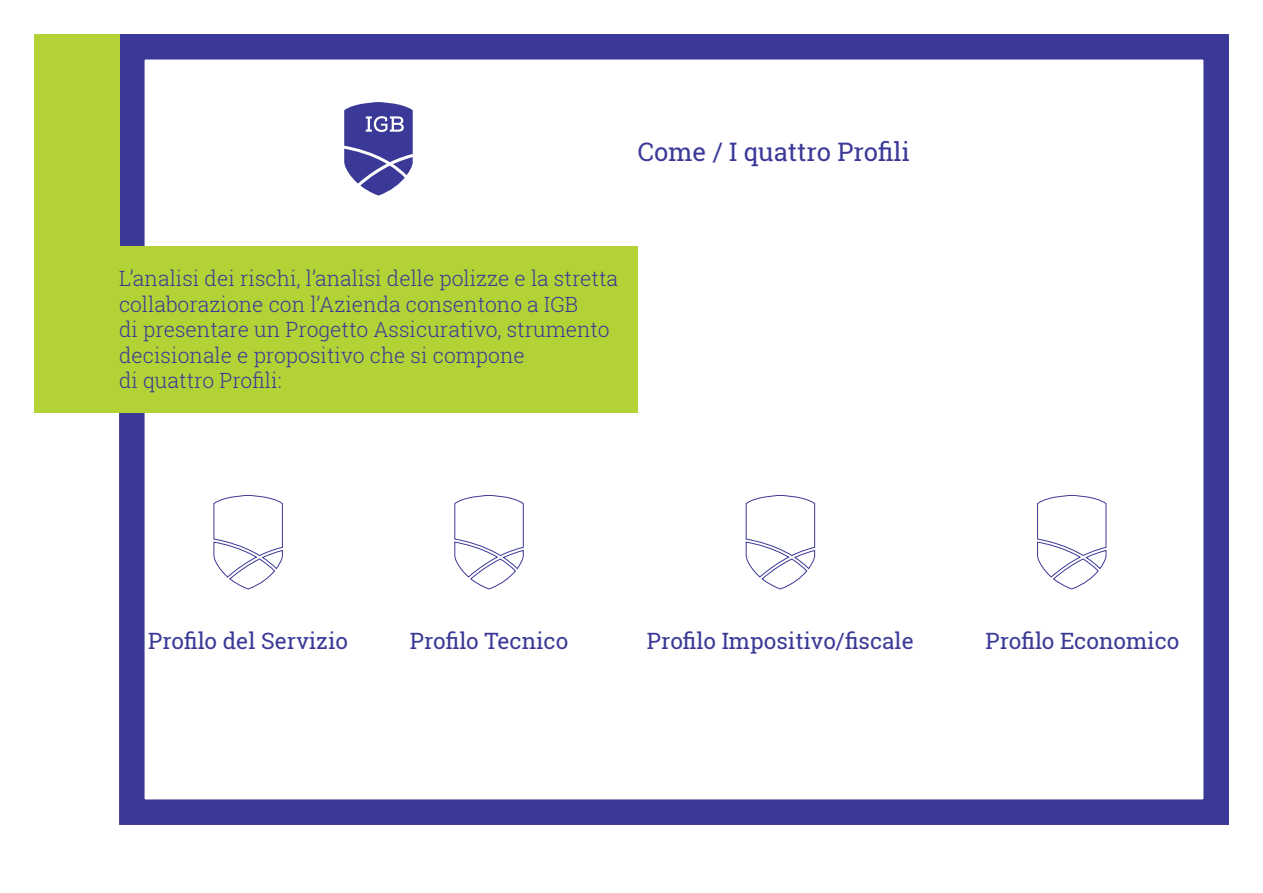
<style>
.page{position:relative;width:1263px;height:893px;background:#fff}
.page>*{position:absolute;margin:0;border:0;box-sizing:border-box;transform-origin:0 0}
.t1{font:25.5px "Roboto Slab";color:#3b3997}
.t2{font:22.5px "Roboto Slab";color:#3b3997}
.t3{font:300 21px/25.5px "Roboto Slab";color:#3b3997}
</style>
<div class="page">
<div style="left:119px;top:34px;width:1110px;height:791px;border:26px solid #3b3997"></div>
<div style="left:34px;top:34px;width:85px;height:284px;background:#b2d235"></div>
<svg style="left:344px;top:102px;width:69px;height:94px"></svg>
<div style="left:34px;top:246px;width:604px;height:167px;background:#b2d235"></div>
<svg style="left:213px;top:495px;width:70px;height:95px"></svg>
<svg style="left:454px;top:495px;width:70px;height:95px"></svg>
<svg style="left:745px;top:495px;width:70px;height:95px"></svg>
<svg style="left:1037px;top:495px;width:70px;height:95px"></svg>
<p class="t1" style="left:638px;top:134px;width:274px">Come / I quattro Profili</p>
<p class="t3" style="left:119px;top:265px;width:501px">L’analisi dei rischi, l’analisi delle polizze e la stretta collaborazione con l’Azienda consentono a IGB<br>di presentare un Progetto Assicurativo, strumento decisionale e propositivo che si compone<br>di quattro Profili:</p>
<p class="t2" style="left:148px;top:625px;width:202px">Profilo del Servizio</p>
<p class="t2" style="left:410px;top:625px;width:160px">Profilo Tecnico</p>
<p class="t2" style="left:647px;top:625px;width:268px">Profilo Impositivo/fiscale</p>
<p class="t2" style="left:985px;top:625px;width:195px">Profilo Economico</p>
</div>
